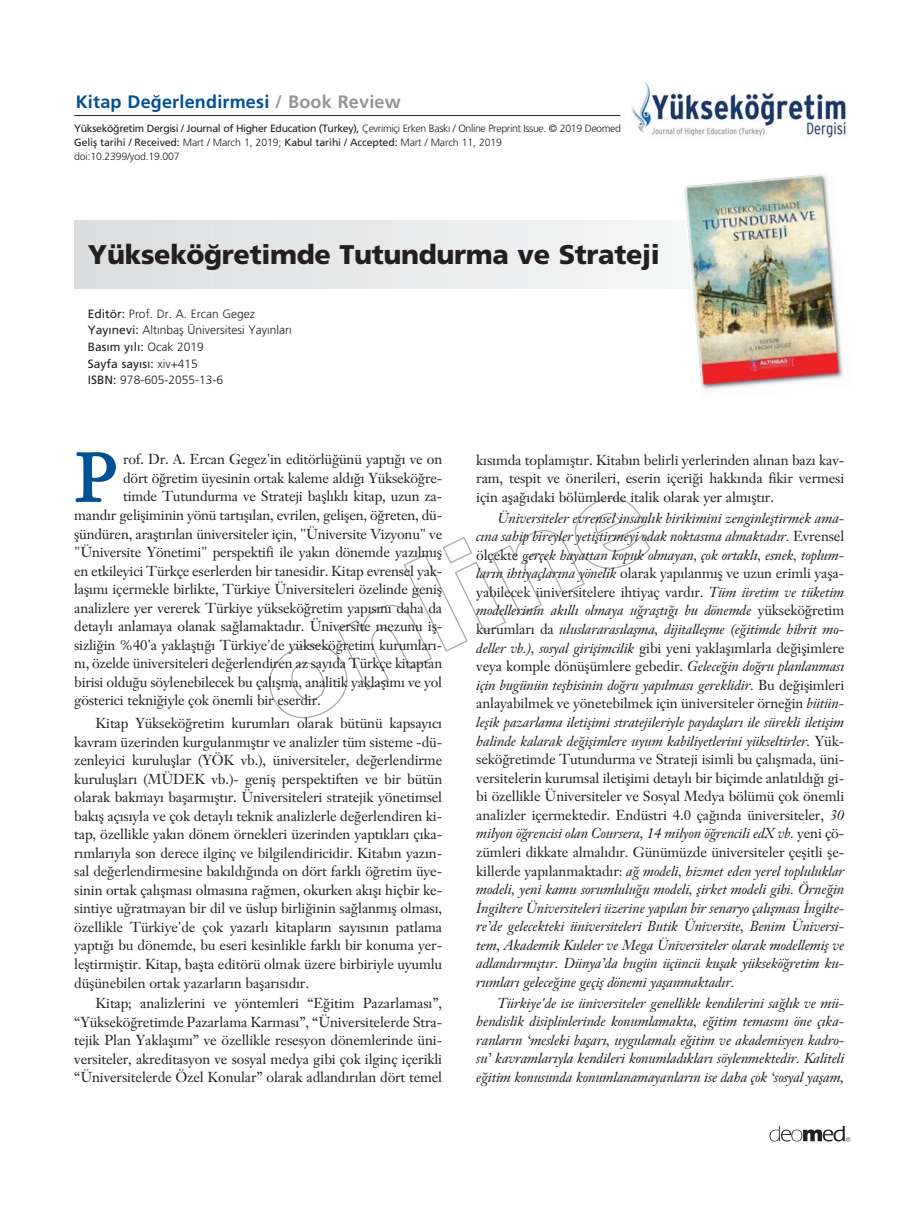
<style>
.page{position:relative;width:919px;height:1217px;background:#fff}
.page>*{position:absolute;margin:0;border:0;box-sizing:border-box;transform-origin:0 0}
.t1{font:66.9px "Janson Text";color:#005295}
.t2{font:900 27px "Frutiger";letter-spacing:-.01em;color:#231f20}
.t3{font:700 18px "Frutiger";letter-spacing:.01em;color:#005295}
.t4{font:14.25px/18.5px "Janson Text";letter-spacing:-.015em;color:#231f20;text-align:justify}
.t5{font:italic 14.25px/18.6px "Janson Text";letter-spacing:-.01em;color:#231f20;text-align:justify}
.t6{font:300 12px/16.6px "Frutiger";color:#231f20}
.t7{font:300 10.5px/14.1px "Frutiger";letter-spacing:-.015em;color:#231f20}
.s1{color:#939598}
.s2{font-weight:400}
.s3{font-style:normal}
</style>
<div class="page">
<svg style="left:269px;top:497px;width:382px;height:222px"></svg>
<div style="left:80px;top:220px;width:6px;height:68px;background:#dcddde"></div>
<div style="left:99px;top:220px;width:6px;height:68px;background:#dddedf"></div>
<div style="left:119px;top:220px;width:6px;height:68px;background:#dedfe0"></div>
<div style="left:139px;top:220px;width:6px;height:68px;background:#dedfe1"></div>
<div style="left:159px;top:220px;width:6px;height:68px;background:#dfe0e1"></div>
<div style="left:179px;top:220px;width:6px;height:68px;background:#e0e1e2"></div>
<div style="left:198px;top:220px;width:7px;height:68px;background:#e1e2e3"></div>
<div style="left:218px;top:220px;width:6px;height:68px;background:#e2e3e4"></div>
<div style="left:238px;top:220px;width:6px;height:68px;background:#e3e4e5"></div>
<div style="left:258px;top:220px;width:6px;height:68px;background:#e3e4e5"></div>
<div style="left:278px;top:220px;width:6px;height:68px;background:#e4e5e6"></div>
<div style="left:297px;top:220px;width:7px;height:68px;background:#e5e6e7"></div>
<div style="left:317px;top:220px;width:6px;height:68px;background:#e6e7e8"></div>
<div style="left:337px;top:220px;width:6px;height:68px;background:#e7e8e8"></div>
<div style="left:357px;top:220px;width:6px;height:68px;background:#e8e8e9"></div>
<div style="left:377px;top:220px;width:6px;height:68px;background:#e9e9ea"></div>
<div style="left:397px;top:220px;width:6px;height:68px;background:#e9eaeb"></div>
<div style="left:416px;top:220px;width:6px;height:68px;background:#eaebec"></div>
<div style="left:436px;top:220px;width:6px;height:68px;background:#ebecec"></div>
<div style="left:456px;top:220px;width:6px;height:68px;background:#eceded"></div>
<div style="left:476px;top:220px;width:6px;height:68px;background:#ededee"></div>
<div style="left:496px;top:220px;width:6px;height:68px;background:#edeeef"></div>
<div style="left:515px;top:220px;width:6px;height:68px;background:#eeeff0"></div>
<div style="left:535px;top:220px;width:6px;height:68px;background:#eff0f0"></div>
<div style="left:555px;top:220px;width:6px;height:68px;background:#f0f1f1"></div>
<div style="left:575px;top:220px;width:6px;height:68px;background:#f1f1f2"></div>
<div style="left:595px;top:220px;width:6px;height:68px;background:#f2f2f3"></div>
<div style="left:614px;top:220px;width:7px;height:68px;background:#f3f3f3"></div>
<div style="left:634px;top:220px;width:6px;height:68px;background:#f3f4f4"></div>
<div style="left:654px;top:220px;width:6px;height:68px;background:#f4f5f5"></div>
<div style="left:674px;top:220px;width:6px;height:68px;background:#f5f6f6"></div>
<img style="left:684px;top:174px;width:159px;height:218px">
<svg style="left:769px;top:1125px;width:81px;height:16px"></svg>
<img style="left:632px;top:82px;width:213px;height:56px">
<hr style="left:74px;top:115px;width:546px;height:1px;background:#231f20">
<p class="t3" style="left:76px;top:94px;width:326px">Kitap De¤erlendirmesi <span class="s1">/ Book Review</span></p>
<p class="t7" style="left:74px;top:122px;width:548px"><span class="s2">Yüksekö¤retim Dergisi / Journal of Higher Education (Turkey),</span> Çevrimiçi Erken Bask› / Online Preprint Issue. © 2019 Deomed<br><span class="s2">Gelifl tarihi / Received:</span> Mart / March 1, 2019; <span class="s2">Kabul tarihi / Accepted:</span> Mart / March 11, 2019<br>doi:10.2399/yod.19.007</p>
<h2 class="t2" style="left:88px;top:243px;width:573px">Yüksekö¤retimde Tutundurma ve Strateji</h2>
<p class="t6" style="left:88px;top:306px;width:205px"><span class="s2">Editör:</span> Prof. Dr. A. Ercan Gegez<br><span class="s2">Yay›nevi:</span> Alt›nbafl Üniversitesi Yay›nlar›<br><span class="s2">Bas›m y›l›:</span> Ocak 2019<br><span class="s2">Sayfa say›s›:</span> xiv+415<br><span class="s2">ISBN:</span> 978-605-2055-13-6</p>
<h1 class="t1" style="left:75px;top:450px;width:44px">P</h1>
<p class="t4" style="left:123px;top:451px;width:320px">rof. Dr. A. Ercan Gegez'in editörlü¤ünü yapt›¤› ve on</p>
<p class="t4" style="left:123px;top:470px;width:320px">dört ö¤retim üyesinin ortak kaleme ald›¤› Yüksekö¤re-</p>
<p class="t4" style="left:123px;top:488px;width:320px">timde Tutundurma ve Strateji bafll›kl› kitap, uzun za-</p>
<p class="t4" style="left:74px;top:507px;width:369px">mand›r gelifliminin yönü tart›fl›lan, evrilen, geliflen, ö¤reten, dü-</p>
<p class="t4" style="left:74px;top:525px;width:369px">flündüren, araflt›r›lan üniversiteler için, "Üniversite Vizyonu" ve</p>
<p class="t4" style="left:74px;top:544px;width:369px">"Üniversite Yönetimi" perspektifi ile yak›n dönemde yaz›lm›fl</p>
<p class="t4" style="left:74px;top:562px;width:369px">en etkileyici Türkçe eserlerden bir tanesidir. Kitap evrensel yak-</p>
<p class="t4" style="left:74px;top:581px;width:369px">lafl›m› içermekle birlikte, Türkiye Üniversiteleri özelinde genifl</p>
<p class="t4" style="left:74px;top:600px;width:369px">analizlere yer vererek Türkiye yüksekö¤retim yap›s›n› daha da</p>
<p class="t4" style="left:74px;top:618px;width:369px">detayl› anlamaya olanak sa¤lamaktad›r. Üniversite mezunu ifl-</p>
<p class="t4" style="left:74px;top:637px;width:369px">sizli¤in %40'a yaklaflt›¤› Türkiye'de yüksekö¤retim kurumlar›-</p>
<p class="t4" style="left:74px;top:655px;width:369px">n›, özelde üniversiteleri de¤erlendiren az say›da Türkçe kitaptan</p>
<p class="t4" style="left:74px;top:674px;width:369px">birisi oldu¤u söylenebilecek bu çal›flma, analitik yaklafl›m› ve yol</p>
<p class="t4" style="left:74px;top:692px;width:248px">gösterici tekni¤iyle çok önemli bir eserdir.</p>
<p class="t4" style="left:74px;top:715px;width:369px;text-indent:21px">Kitap Yüksekö¤retim kurumlar› olarak bütünü kapsay›c› kavram üzerinden kurgulanm›flt›r ve analizler tüm sisteme -dü&shy;zenleyici kurulufllar (YÖK vb.), üniversiteler, de¤erlendirme kurulufllar› (MÜDEK vb.)- genifl perspektiften ve bir bütün olarak bakmay› baflarm›flt›r. Üniversiteleri stratejik yönetimsel bak›fl aç›s›yla ve çok detayl› teknik analizlerle de¤erlendiren ki&shy;tap, özellikle yak›n dönem örnekleri üzerinden yapt›klar› ç›ka&shy;r›mlar›yla son derece ilginç ve bilgilendiricidir. Kitab›n yaz›n&shy;sal de¤erlendirmesine bak›ld›¤›nda on dört farkl› ö¤retim üye&shy;sinin ortak çal›flmas› olmas›na ra¤men, okurken ak›fl› hiçbir ke&shy;sintiye u¤ratmayan bir dil ve üslup birli¤inin sa¤lanm›fl olmas›, özellikle Türkiye'de çok yazarl› kitaplar›n say›s›n›n patlama yapt›¤› bu dönemde, bu eseri kesinlikle farkl› bir konuma yer&shy;lefltirmifltir. Kitap, baflta editörü olmak üzere birbiriyle uyumlu düflünebilen ortak yazarlar›n baflar›s›d›r.</p>
<p class="t4" style="left:74px;top:995px;width:369px;text-indent:21px">Kitap; analizlerini ve yöntemleri “E¤itim Pazarlamas›”, “Yüksekö¤retimde Pazarlama Karmas›”, “Üniversitelerde Stra&shy;tejik Plan Yaklafl›m›” ve özellikle resesyon dönemlerinde üni&shy;versiteler, akreditasyon ve sosyal medya gibi çok ilginç içerikli “Üniversitelerde Özel Konular” olarak adland›r›lan dört temel</p>
<p class="t4" style="left:476px;top:452px;width:369px">k›s›mda toplam›flt›r. Kitab›n belirli yerlerinden al›nan baz› kav&shy;ram, tespit ve önerileri, eserin içeri¤i hakk›nda fikir vermesi için afla¤›daki bölümlerde italik olarak yer alm›flt›r.</p>
<p class="t5" style="left:476px;top:510px;width:369px;text-indent:21px">Üniversiteler evrensel insanl›k birikimini zenginlefltirmek ama&shy;c›na sahip bireyler yetifltirmeyi odak noktas›na almaktad›r. <span class="s3">Evrensel ölçekte</span> gerçek hayattan kopuk olmayan, çok ortakl›, esnek, toplum&shy;lar›n ihtiyaçlar›na yönelik <span class="s3">olarak yap›lanm›fl ve uzun erimli yafla&shy;yabilecek üniversitelere ihtiyaç vard›r.</span> Tüm üretim ve tüketim modellerinin ak›ll› olmaya u¤raflt›¤› bu dönemde <span class="s3">yüksekö¤retim kurumlar› da</span> uluslararas›laflma, dijitalleflme (e¤itimde hibrit mo&shy;deller vb.), sosyal giriflimcilik <span class="s3">gibi yeni yaklafl›mlarla de¤iflimlere veya komple dönüflümlere gebedir.</span> Gelece¤in do¤ru planlanmas› için bugünün teflhisinin do¤ru yap›lmas› gereklidir. <span class="s3">Bu de¤iflimleri anlayabilmek ve yönetebilmek için üniversiteler örne¤in</span> bütün&shy;leflik pazarlama iletiflimi stratejileriyle paydafllar› ile sürekli iletiflim halinde kalarak de¤iflimlere uyum kabiliyetlerini yükseltirler. <span class="s3">Yük&shy;sekö¤retimde Tutundurma ve Strateji isimli bu çal›flmada, üni&shy;versitelerin kurumsal iletiflimi detayl› bir biçimde anlat›ld›¤› gi&shy;bi özellikle Üniversiteler ve Sosyal Medya bölümü çok önemli analizler içermektedir. Endüstri 4.0 ça¤›nda üniversiteler,</span> 30 milyon ö¤rencisi olan Coursera, 14 milyon ö¤rencili edX vb. <span class="s3">yeni çö&shy;zümleri dikkate almal›d›r. Günümüzde üniversiteler çeflitli fle&shy;killerde yap›lanmaktad›r:</span> a¤ modeli, hizmet eden yerel topluluklar modeli, yeni kamu sorumlulu¤u modeli, flirket modeli gibi. Örne¤in ‹ngiltere Üniversiteleri üzerine yap›lan bir senaryo çal›flmas› ‹ngilte&shy;re’de gelecekteki üniversiteleri Butik Üniversite, Benim Üniversi&shy;tem, Akademik Kuleler ve Mega Üniversiteler olarak modellemifl ve adland›rm›flt›r. Dünya’da bugün üçüncü kuflak yüksekö¤retim ku&shy;rumlar› gelece¤ine geçifl dönemi yaflanmaktad›r.</p>
<p class="t5" style="left:476px;top:995px;width:369px;text-indent:21px">Türkiye'de ise üniversiteler genellikle kendilerini sa¤l›k ve mü&shy;hendislik disiplinlerinde konumlamakta, e¤itim temas›n› öne ç›ka&shy;ranlar›n ‘mesleki baflar›, uygulamal› e¤itim ve akademisyen kadro&shy;su’ kavramlar›yla kendileri konumlad›klar› söylenmektedir. Kaliteli e¤itim konusunda konumlanamayanlar›n ise daha çok ‘sosyal yaflam,</p>
</div>
